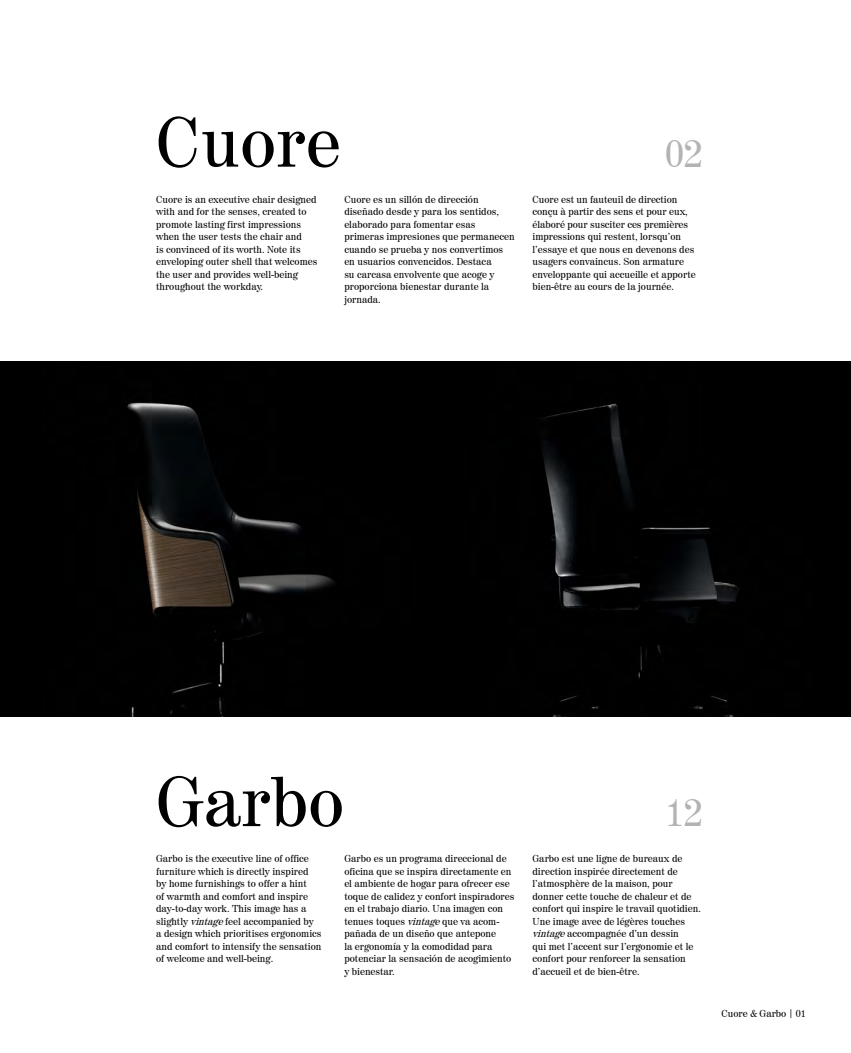
<style>
.page{position:relative;width:851px;height:1053px;background:#fff}
.page>*{position:absolute;margin:0;border:0;box-sizing:border-box;transform-origin:0 0}
.t1{font:70px "Century 725 BT";color:#000}
.t2{font:37.5px "Century 725 BT";color:#b1b3b4}
.t3{font:10px/12.5px "Century 725 BT";color:#000}
.s1{font-style:italic}
.s2{font-size:8.75px}
</style>
<div class="page">
<img style="left:0;top:361px;width:425px;height:355px">
<div style="left:425px;top:361px;width:425px;height:355px;background:#000"></div>
<h1 class="t1" style="left:156px;top:99px;width:186px">Cuore</h1>
<h2 class="t2" style="left:665px;top:130px;width:39px">02</h2>
<p class="t3" style="left:156px;top:193px;width:163px">Cuore is an executive chair designed with and for the senses, created to promote lasting first impressions when the user tests the chair and<br>is convinced of its worth. Note its enveloping outer shell that welcomes the user and provides well-being throughout the workday.</p>
<p class="t3" style="left:344px;top:193px;width:172px">Cuore es un sillón de dirección diseñado desde y para los sentidos, elaborado para fomentar esas primeras impresiones que permanecen cuando se prueba y nos convertimos en usuarios convencidos. Destaca<br>su carcasa envolvente que acoge y proporciona bienestar durante la jornada.</p>
<p class="t3" style="left:532px;top:193px;width:165px">Cuore est un fauteuil de direction conçu à partir des sens et pour eux, élaboré pour susciter ces premières impressions qui restent, lorsqu’on l’essaye et que nous en devenons des usagers convaincus. Son armature enveloppante qui accueille et apporte bien-être au cours de la journée.</p>
<h1 class="t1" style="left:156px;top:758px;width:189px">Garbo</h1>
<h2 class="t2" style="left:665px;top:789px;width:39px">12</h2>
<p class="t3" style="left:156px;top:852px;width:167px">Garbo is the executive line of office furniture which is directly inspired<br>by home furnishings to offer a hint<br>of warmth and comfort and inspire day-to-day work. This image has a slightly <span class="s1">vintage</span>feel accompanied by a design which prioritises ergonomics and comfort to intensify the sensation of welcome and well-being.</p>
<p class="t3" style="left:344px;top:852px;width:171px">Garbo es un programa direccional de oficina que se inspira directamente en el ambiente de hogar para ofrecer ese toque de calidez y confort inspiradores en el trabajo diario. Una imagen con tenues toques <span class="s1">vintage</span>que va acom&shy;pañada de un diseño que antepone<br>la ergonomía y la comodidad para potenciar la sensación de acogimiento y bienestar.</p>
<p class="t3" style="left:532px;top:852px;width:170px">Garbo est une ligne de bureaux de direction inspirée directement de l’atmosphère de la maison, pour donner cette touche de chaleur et de confort qui inspire le travail quotidien.<br>Une image avec de légères touches <span class="s1">vintage</span>accompagnée d’un dessin<br>qui met l’accent sur l’ergonomie et le confort pour renforcer la sensation d’accueil et de bien-être.</p>
<p class="t3" style="left:721px;top:1007px;width:86px">Cuore &amp; Garbo <span class="s2">|</span> 01</p>
</div>
